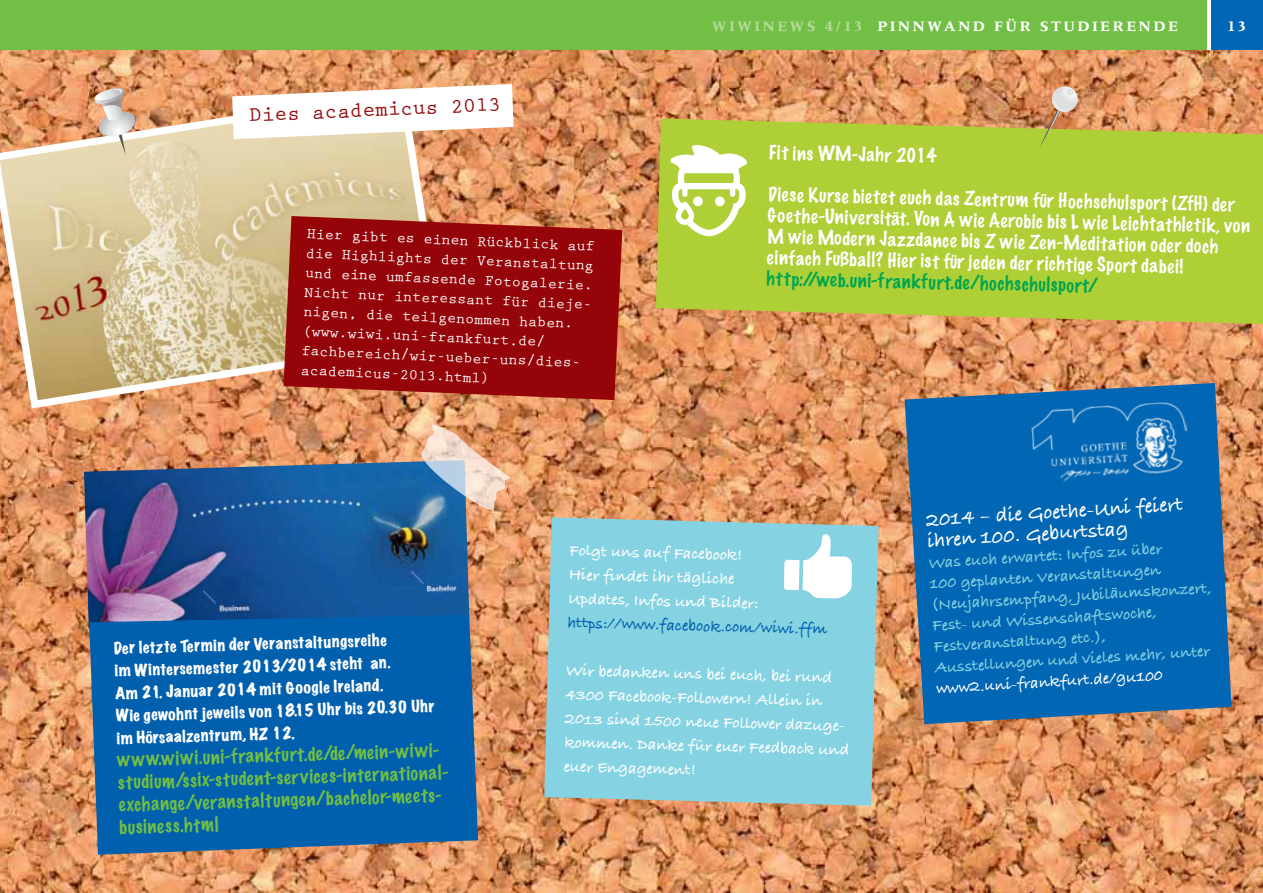
<style>
.page{position:relative;width:1263px;height:893px;background:#fff}
.page>*{position:absolute;margin:0;border:0;box-sizing:border-box;transform-origin:0 0}
.t1{font:21px/20.7px "Bradley Hand ITCTT Bold";color:#fff}
.t2{font:700 21px "Prestige Elite Std";color:#940408}
.t3{font:100 18px/21px "Marker Felt";color:#fff}
.t4{font:100 18px/22.4px "Marker Felt";color:#71bf44}
.t5{font:100 18px "Marker Felt";color:#00a54f}
.t6{font:16.5px/23.9px "Bradley Hand ITCTT Bold";color:#fff}
.t7{font:16.5px/21px "Bradley Hand ITCTT Bold";color:#85d3e2}
.t8{font:16.5px "Bradley Hand ITCTT Bold";color:#0160ae}
.t9{font:700 15px/19.5px "Prestige Elite Std";color:#fff}
.t10{font:expanded 15px/22.5px "Marker Felt";color:#fff}
.t11{font:700 15px "Meridien";letter-spacing:.15em;color:#fff}
.t12{font:700 15px "Meridien";color:#b6da9b}
.s1{color:#b6da9b}
</style>
<div class="page">
<div style="left:1211px;top:0;width:52px;height:50px;background:#0166b3"></div>
<div style="left:0;top:0;width:1207px;height:50px;background:#71bf44"></div>
<img style="left:0;top:50px;width:1263px;height:843px">
<svg style="left:656px;top:119px;width:607px;height:205px;background:#b1cb39"></svg>
<div style="left:544px;top:517px;width:334px;height:289px;background:#85d3e2"></div>
<img style="left:84px;top:460px;width:385px;height:169px">
<svg style="left:89px;top:615px;width:389px;height:240px;background:#0d62a9"></svg>
<img style="left:420px;top:424px;width:90px;height:87px">
<svg style="left:1040px;top:86px;width:38px;height:62px;background:#c7af6c"></svg>
<svg style="left:904px;top:383px;width:328px;height:341px;background:#1b6aa8"></svg>
<img style="left:1030px;top:401px;width:160px;height:82px">
<svg style="left:670px;top:145px;width:77px;height:91px"></svg>
<div style="left:693px;top:196px;width:10px;height:10px;background:#fff;border-radius:50%"></div>
<div style="left:715px;top:196px;width:10px;height:10px;background:#fff;border-radius:50%"></div>
<svg style="left:784px;top:534px;width:68px;height:65px"></svg>
<svg style="left:0;top:85px;width:450px;height:327px;background:#dbbd93"></svg>
<svg style="left:94px;top:88px;width:43px;height:67px;background:#dcc5b1"></svg>
<svg style="left:232px;top:84px;width:282px;height:55px"></svg>
<svg style="left:283px;top:216px;width:339px;height:185px;background:#9a1311"></svg>
<p class="t2" style="left:249px;top:105px;width:253px;rotate:-3deg">Dies academicus 2013</p>
<p class="t9" style="left:307px;top:223px;width:290px;rotate:3deg">Hier gibt es einen Rückblick auf die Highlights der Veranstaltung und eine umfassende Fotogalerie.<br>Nicht nur interessant für dieje&shy;nigen, die teilgenommen haben. (www.wiwi.uni-frankfurt.de/ fachbereich/wir-ueber-uns/dies&shy;academicus-2013.html)</p>
<p class="t12" style="left:712px;top:18px;width:56px">WIWINEWS</p>
<p class="t11" style="left:825px;top:18px;width:80px"><span class="s1">4/13</span> PINNWAND</p>
<p class="t11" style="left:994px;top:18px;width:97px">FÜR STUDIERENDE</p>
<p class="t11" style="left:1227px;top:18px;width:20px">13</p>
<p class="t3" style="left:769px;top:142px;width:169px;rotate:1deg">Fit ins WM-Jahr 2014</p>
<p class="t3" style="left:768px;top:184px;width:484px;rotate:1deg">Diese Kurse bietet euch das Zentrum für Hochschulsport (ZfH) der Goethe-Universität. Von A wie Aerobic bis L wie Leichtathletik, von M wie Modern Jazzdance bis Z wie Zen-Meditation oder doch einfach Fußball? Hier ist für jeden der richtige Sport dabei!</p>
<p class="t5" style="left:766px;top:265px;width:333px;rotate:1deg">http://web.uni-frankfurt.de/hochschulsport/</p>
<p class="t10" style="left:113px;top:637px;width:320px;rotate:-2deg">Der letzte Termin der Veranstaltungsreihe<br>im Wintersemester 2013/2014 steht an.<br>Am 21. Januar 2014 mit Google Ireland.<br>Wie gewohnt jeweils von 18.15 Uhr bis 20.30 Uhr im Hörsaalzentrum, HZ 12.</p>
<p class="t4" style="left:117px;top:749px;width:335px;rotate:-2deg">www.wiwi.uni-frankfurt.de/de/mein-wiwi&shy;studium/ssix-student-services-international&shy;exchange/veranstaltungen/bachelor-meets&shy;business.html</p>
<p class="t6" style="left:569px;top:538px;width:192px;rotate:1deg">Folgt uns auf Facebook!<br>Hier fi ndet ihr tägliche<br>Updates, Infos und Bilder:</p>
<p class="t8" style="left:568px;top:611px;width:261px;rotate:1deg">https://www.facebook.com/wiwi.ffm</p>
<p class="t6" style="left:566px;top:659px;width:286px;rotate:1deg">Wir bedanken uns bei euch, bei rund<br>4300 Facebook-Followern! Allein in<br>2013 sind 1500 neue Follower dazuge&shy;kommen. Danke für euer Feedback und euer Engagement!</p>
<p class="t1" style="left:925px;top:510px;width:259px;rotate:-4deg">2014 – die Goethe-Uni feiert ihren 100. Geburtstag</p>
<p class="t7" style="left:928px;top:551px;width:283px;rotate:-3deg">Was euch erwartet: Infos zu über<br>100 geplanten Veranstaltungen (Neujahrsempfang, Jubiläumskonzert, Fest- und Wissenschaftswoche, Festveranstaltung etc.), Ausstellungen und vieles mehr, unter</p>
<p class="t6" style="left:936px;top:675px;width:228px;rotate:-3deg">www2.uni-frankfurt.de/gu100</p>
</div>
